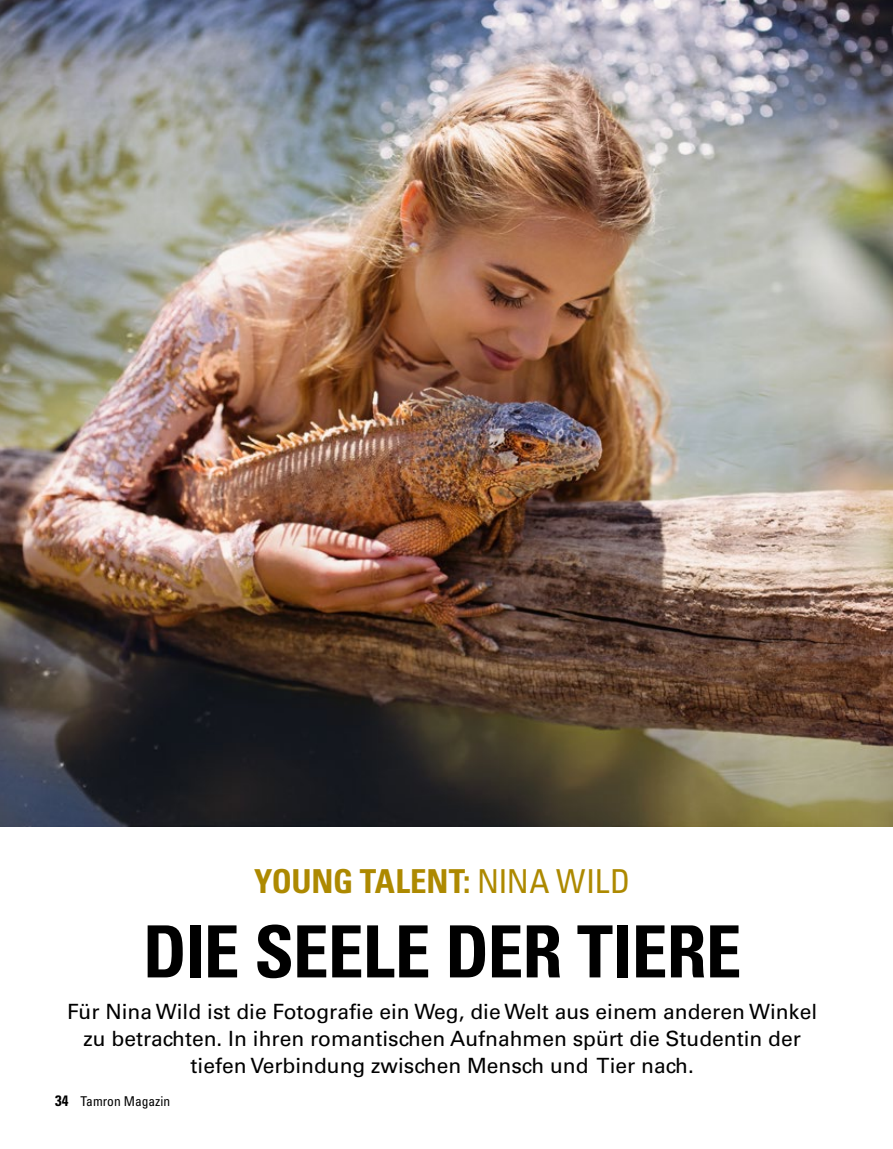
<style>
.page{position:relative;width:893px;height:1149px;background:#fff}
.page>*{position:absolute;margin:0;border:0;box-sizing:border-box;transform-origin:0 0}
.t1{font:700 condensed 72px "Univers LT Std";letter-spacing:-.015em;color:#000}
.t2{font:700 condensed 33px "Univers LT Std";letter-spacing:-.01em;color:#ad8900}
.t3{font:21px/27px "Univers LT Std";color:#000;text-align:center}
.t4{font:condensed 13.5px "Univers LT Std";color:#000}
.s1{font-weight:400}
.s2{font-weight:700;font-size:15px}
</style>
<div class="page">
<img style="left:0;top:0;width:893px;height:826px">
<h2 class="t2" style="left:254px;top:860px;width:378px">YOUNG TALENT: <span class="s1">NINA WILD</span></h2>
<h1 class="t1" style="left:143px;top:907px;width:600px">DIE SEELE DER TIERE</h1>
<p class="t3" style="left:67px;top:998px;width:751px">Für Nina Wild ist die Fotografie ein Weg, die Welt aus einem anderen Winkel zu betrachten. In ihren romantischen Aufnahmen spürt die Studentin der tiefen Verbindung zwischen Mensch und Tier nach.</p>
<p class="t4" style="left:55px;top:1092px;width:116px"><span class="s2">34</span> Tamron Magazin</p>
</div>
